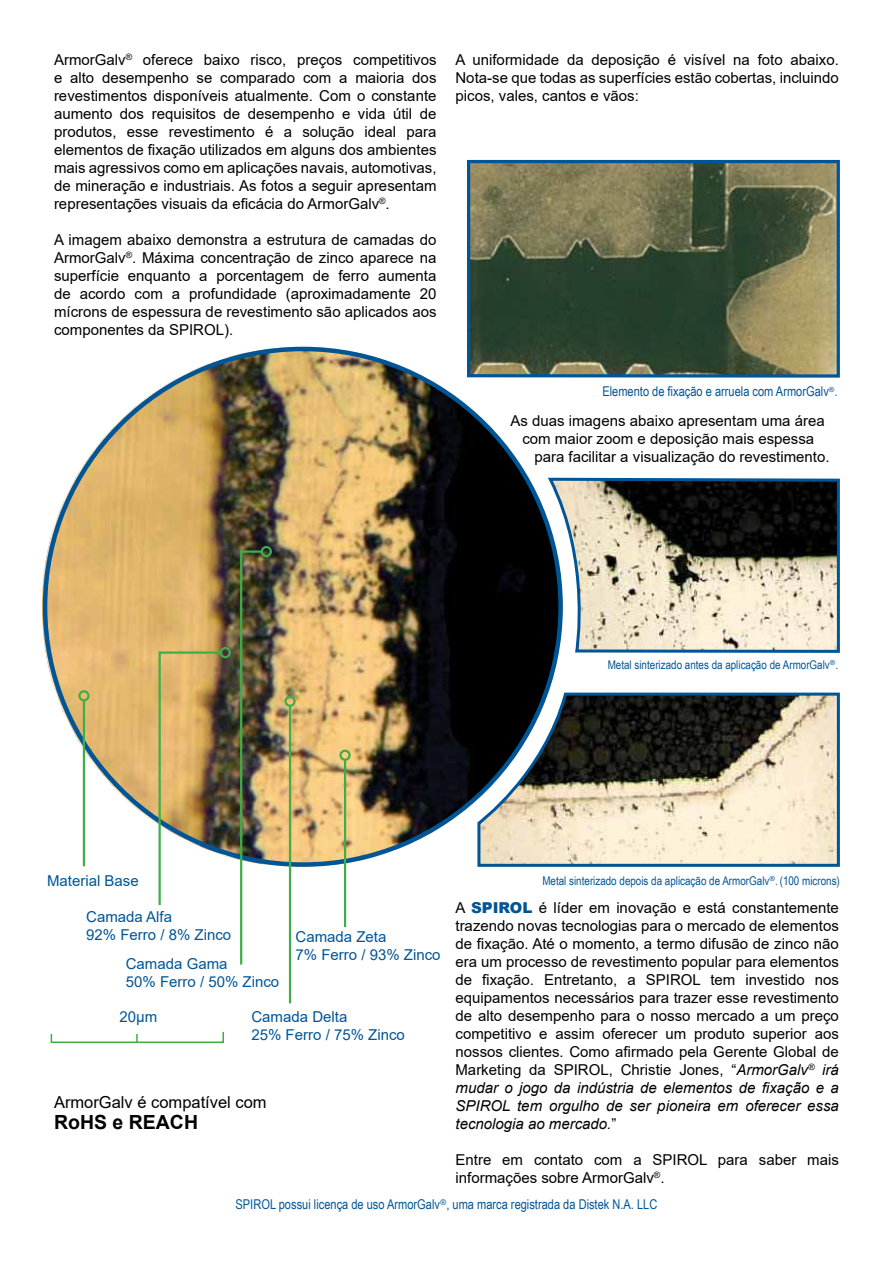
<style>
.page{position:relative;width:893px;height:1263px;background:#fff}
.page>*{position:absolute;margin:0;border:0;box-sizing:border-box;transform-origin:0 0}
.t1{font:700 19.5px "Arial";color:#000}
.t2{font:16.5px "Arial";color:#000}
.t3{font:15px/18px "Arial";color:#000;text-align:justify}
.t4{font:15px/18px "Arial";color:#005596}
.t5{font:13.5px "Arial Narrow";color:#005596}
.t6{font:12px "Arial Narrow";color:#005596}
.s1{font-weight:900;color:#005596}
.s2{font-style:italic}
</style>
<div class="page">
<img style="left:43px;top:347px;width:516px;height:519px">
<hr style="left:83px;top:700px;width:2px;height:166px;background:#41ad49">
<div style="left:78px;top:690px;width:12px;height:11px;border:2px solid #41ad49;border-radius:50%"></div>
<img style="left:157px;top:650px;width:66px;height:256px">
<div style="left:220px;top:647px;width:11px;height:11px;border:2px solid #41ad49;border-radius:50%"></div>
<img style="left:239px;top:549px;width:25px;height:416px">
<div style="left:261px;top:546px;width:11px;height:11px;border:2px solid #41ad49;border-radius:50%"></div>
<hr style="left:289px;top:706px;width:2px;height:297px;background:#41ad49">
<div style="left:284px;top:695px;width:12px;height:12px;border:2px solid #41ad49;border-radius:50%"></div>
<hr style="left:344px;top:760px;width:2px;height:167px;background:#41ad49">
<div style="left:339px;top:749px;width:12px;height:12px;border:2px solid #41ad49;border-radius:50%"></div>
<svg style="left:50px;top:1031px;width:174px;height:12px"></svg>
<svg style="left:465px;top:159px;width:375px;height:220px;background:#5d674d"></svg>
<svg style="left:546px;top:475px;width:294px;height:179px;background:#949489"></svg>
<svg style="left:476px;top:691px;width:364px;height:176px;background:#989486"></svg>
<p class="t3" style="left:54px;top:51px;width:384px">ArmorGalv<sup>®</sup> oferece baixo risco, preços competitivos e alto desempenho se comparado com a maioria dos revestimentos disponíveis atualmente. Com o constante aumento dos requisitos de desempenho e vida útil de produtos, esse revestimento é a solução ideal para elementos de fixação utilizados em alguns dos ambientes mais agressivos como em aplicações navais, automotivas, de mineração e industriais. As fotos a seguir apresentam representações visuais da eficácia do ArmorGalv<sup>®</sup>.</p>
<p class="t3" style="left:54px;top:231px;width:384px">A imagem abaixo demonstra a estrutura de camadas do ArmorGalv<sup>®</sup>. Máxima concentração de zinco aparece na superfície enquanto a porcentagem de ferro aumenta de acordo com a profundidade (aproximadamente 20 mícrons de espessura de revestimento são aplicados aos componentes da SPIROL).</p>
<p class="t3" style="left:455px;top:50px;width:385px">A uniformidade da deposição é visível na foto abaixo.<br>Nota-se que todas as superfícies estão cobertas, incluindo picos, vales, cantos e vãos:</p>
<p class="t5" style="left:602px;top:381px;width:237px">Elemento de fixação e arruela com ArmorGalv<sup>®</sup>.</p>
<p class="t3" style="left:510px;top:412px;width:316px">As duas imagens abaixo apresentam uma área</p>
<p class="t3" style="left:522px;top:430px;width:293px">com maior zoom e deposição mais espessa</p>
<p class="t3" style="left:534px;top:448px;width:297px">para facilitar a visualização do revestimento.</p>
<p class="t6" style="left:608px;top:656px;width:232px">Metal sinterizado antes da aplicação de ArmorGalv<sup>®</sup>.</p>
<p class="t4" style="left:47px;top:871px;width:93px">Material Base</p>
<p class="t4" style="left:86px;top:907px;width:147px">Camada Alfa<br>92% Ferro / 8% Zinco</p>
<p class="t4" style="left:126px;top:954px;width:155px">Camada Gama<br>50% Ferro / 50% Zinco</p>
<p class="t4" style="left:251px;top:1007px;width:155px">Camada Delta<br>25% Ferro / 75% Zinco</p>
<p class="t4" style="left:295px;top:927px;width:147px">Camada Zeta<br>7% Ferro / 93% Zinco</p>
<p class="t4" style="left:120px;top:1007px;width:39px">20µm</p>
<p class="t2" style="left:54px;top:1090px;width:214px">ArmorGalv é compatível com</p>
<h1 class="t1" style="left:54px;top:1108px;width:146px">RoHS e REACH</h1>
<p class="t6" style="left:542px;top:872px;width:299px">Metal sinterizado depois da aplicação de ArmorGalv<sup>®</sup>. (100 microns)</p>
<p class="t3" style="left:455px;top:899px;width:385px">A <span class="s1">SPIROL</span> é líder em inovação e está constantemente trazendo novas tecnologias para o mercado de elementos de fixação. Até o momento, a termo difusão de zinco não era um processo de revestimento popular para elementos de fixação. Entretanto, a SPIROL tem investido nos equipamentos necessários para trazer esse revestimento de alto desempenho para o nosso mercado a um preço competitivo e assim oferecer um produto superior aos nossos clientes. Como afirmado pela Gerente Global de Marketing da SPIROL, Christie Jones, “<span class="s2">ArmorGalv</span><sup>®</sup> <span class="s2">irá mudar o jogo da indústria de elementos de fixação e a SPIROL tem orgulho de ser pioneira em oferecer essa tecnologia ao mercado.</span>”</p>
<p class="t3" style="left:455px;top:1151px;width:385px">Entre em contato com a SPIROL para saber mais informações sobre ArmorGalv<sup>®</sup>.</p>
<p class="t5" style="left:236px;top:1194px;width:423px">SPIROL possui licença de uso ArmorGalv<sup>®</sup>, uma marca registrada da Distek N.A. LLC</p>
</div>
